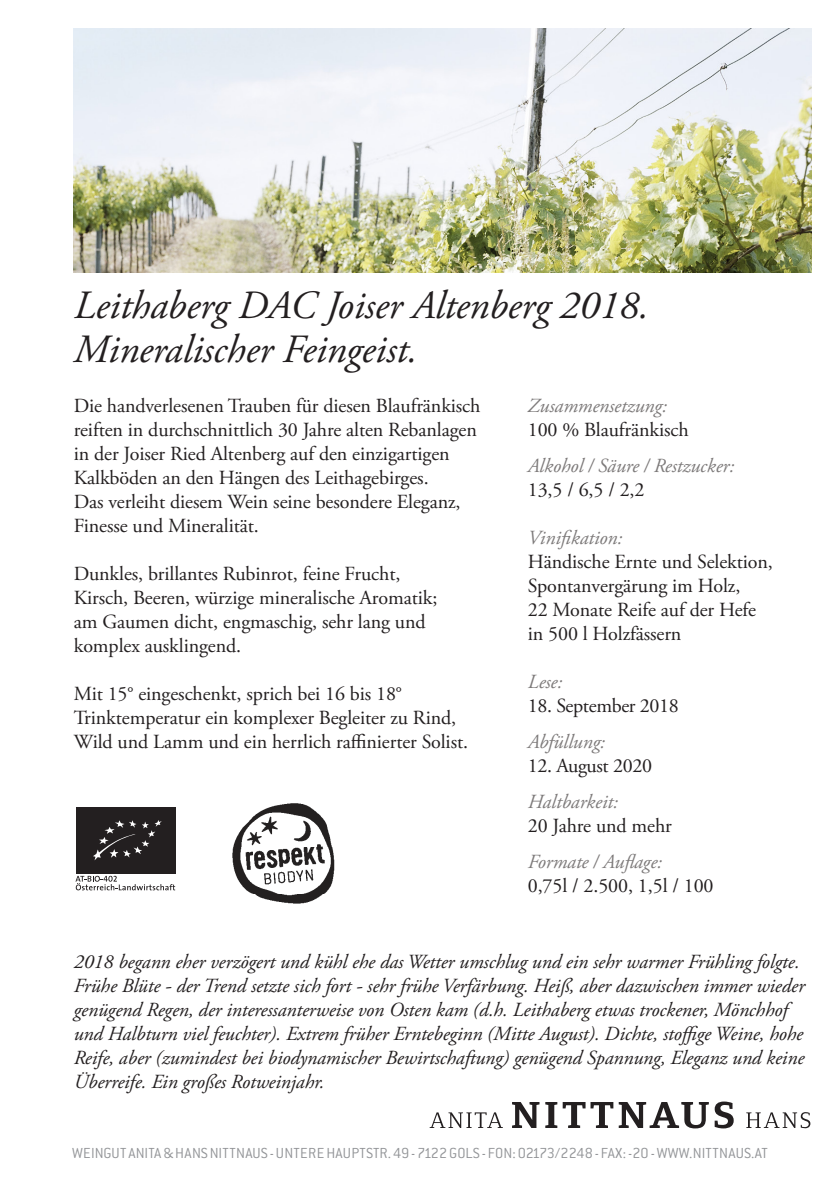
<style>
.page{position:relative;width:840px;height:1191px;background:#fff}
.page>*{position:absolute;margin:0;border:0;box-sizing:border-box;transform-origin:0 0}
.t1{font:italic 40px "Adobe Garamond Pro";letter-spacing:-.005em;color:#231f20}
.t2{font:20px/24px "Adobe Garamond Pro";letter-spacing:-.005em;color:#231f20}
.t3{font:italic 20px/24px "Adobe Garamond Pro";letter-spacing:-.005em;color:#231f20}
.t4{font:italic 20px "Adobe Garamond Pro";letter-spacing:-.005em;color:#7d7a7a}
.t5{font:300 16px "Conduit ITC";letter-spacing:.01em;color:#939598}
</style>
<div class="page">
<svg style="left:429px;top:1112px;width:73px;height:16px"></svg>
<svg style="left:512px;top:1102px;width:27px;height:26px"></svg>
<svg style="left:545px;top:1102px;width:163px;height:26px"></svg>
<svg style="left:714px;top:1101px;width:19px;height:27px"></svg>
<svg style="left:746px;top:1112px;width:63px;height:16px"></svg>
<img style="left:74px;top:28px;width:737px;height:244px">
<svg style="left:75px;top:875px;width:100px;height:15px"></svg>
<div style="left:76px;top:807px;width:100px;height:66px;background:#231f20"></div>
<svg style="left:93px;top:820px;width:69px;height:40px"></svg>
<img style="left:232px;top:803px;width:102px;height:100px">
<p class="t1" style="left:74px;top:281px;width:576px">Leithaberg DAC Joiser Altenberg 2018.</p>
<p class="t1" style="left:74px;top:325px;width:345px">Mineralischer Feingeist.</p>
<p class="t2" style="left:74px;top:394px;width:408px">Die handverlesenen Trauben für diesen Blaufränkisch</p>
<p class="t2" style="left:74px;top:418px;width:404px">reiften in durchschnittlich 30 Jahre alten Rebanlagen in der Joiser Ried Altenberg auf den einzigartigen<br>Kalkböden an den Hängen des Leithagebirges.</p>
<p class="t2" style="left:74px;top:490px;width:388px">Das verleiht diesem Wein seine besondere Eleganz,<br>Finesse und Mineralität.</p>
<p class="t2" style="left:74px;top:562px;width:328px">Dunkles, brillantes Rubinrot, feine Frucht,</p>
<p class="t2" style="left:74px;top:586px;width:365px">Kirsch, Beeren, würzige mineralische Aromatik;</p>
<p class="t2" style="left:74px;top:610px;width:353px">am Gaumen dicht, engmaschig, sehr lang und</p>
<p class="t2" style="left:74px;top:634px;width:169px">komplex ausklingend.</p>
<p class="t2" style="left:74px;top:682px;width:329px">Mit 15° eingeschenkt, sprich bei 16 bis 18°</p>
<p class="t2" style="left:74px;top:706px;width:384px">Trinktemperatur ein komplexer Begleiter zu Rind,</p>
<p class="t2" style="left:74px;top:730px;width:395px">Wild und Lamm und ein herrlich raffinierter Solist.</p>
<p class="t4" style="left:527px;top:393px;width:141px">Zusammensetzung:</p>
<p class="t2" style="left:527px;top:418px;width:162px">100 % Blaufränkisch</p>
<p class="t4" style="left:527px;top:453px;width:208px">Alkohol / Säure / Restzucker:</p>
<p class="t2" style="left:527px;top:478px;width:118px">13,5 / 6,5 / 2,2</p>
<p class="t4" style="left:527px;top:525px;width:96px">Vinifikation:</p>
<p class="t2" style="left:527px;top:550px;width:246px">Händische Ernte und Selektion,</p>
<p class="t2" style="left:527px;top:574px;width:214px">Spontanvergärung im Holz,</p>
<p class="t2" style="left:527px;top:598px;width:230px">22 Monate Reife auf der Hefe</p>
<p class="t2" style="left:527px;top:622px;width:155px">in 500 l Holzfässern</p>
<p class="t4" style="left:527px;top:669px;width:36px">Lese:</p>
<p class="t2" style="left:527px;top:694px;width:152px">18. September 2018</p>
<p class="t4" style="left:527px;top:729px;width:79px">Abfüllung:</p>
<p class="t2" style="left:527px;top:754px;width:126px">12. August 2020</p>
<p class="t4" style="left:527px;top:789px;width:92px">Haltbarkeit:</p>
<p class="t2" style="left:527px;top:814px;width:145px">20 Jahre und mehr</p>
<p class="t4" style="left:527px;top:849px;width:136px">Formate / Auflage:</p>
<p class="t2" style="left:527px;top:874px;width:187px">0,75l / 2.500, 1,5l / 100</p>
<p class="t3" style="left:74px;top:950px;width:732px">2018 begann eher verzögert und kühl ehe das Wetter umschlug und ein sehr warmer Frühling folgte.<br>Frühe Blüte - der Trend setzte sich fort - sehr frühe Verfärbung. Heiß, aber dazwischen immer wieder genügend Regen, der interessanterweise von Osten kam (d.h. Leithaberg etwas trockener, Mönchhof und Halbturn viel feuchter). Extrem früher Erntebeginn (Mitte August). Dichte, stoffige Weine, hohe Reife, aber (zumindest bei biodynamischer Bewirtschaftung) genügend Spannung, Eleganz und keine Überreife. Ein großes Rotweinjahr.</p>
<p class="t5" style="left:72px;top:1144px;width:697px">WEINGUT ANITA &amp; HANS NITTNAUS - UNTERE HAUPTSTR. 49 - 7122 GOLS - FON: 02173/2248 - FAX: -20 - WWW.NITTNAUS.AT</p>
</div>
